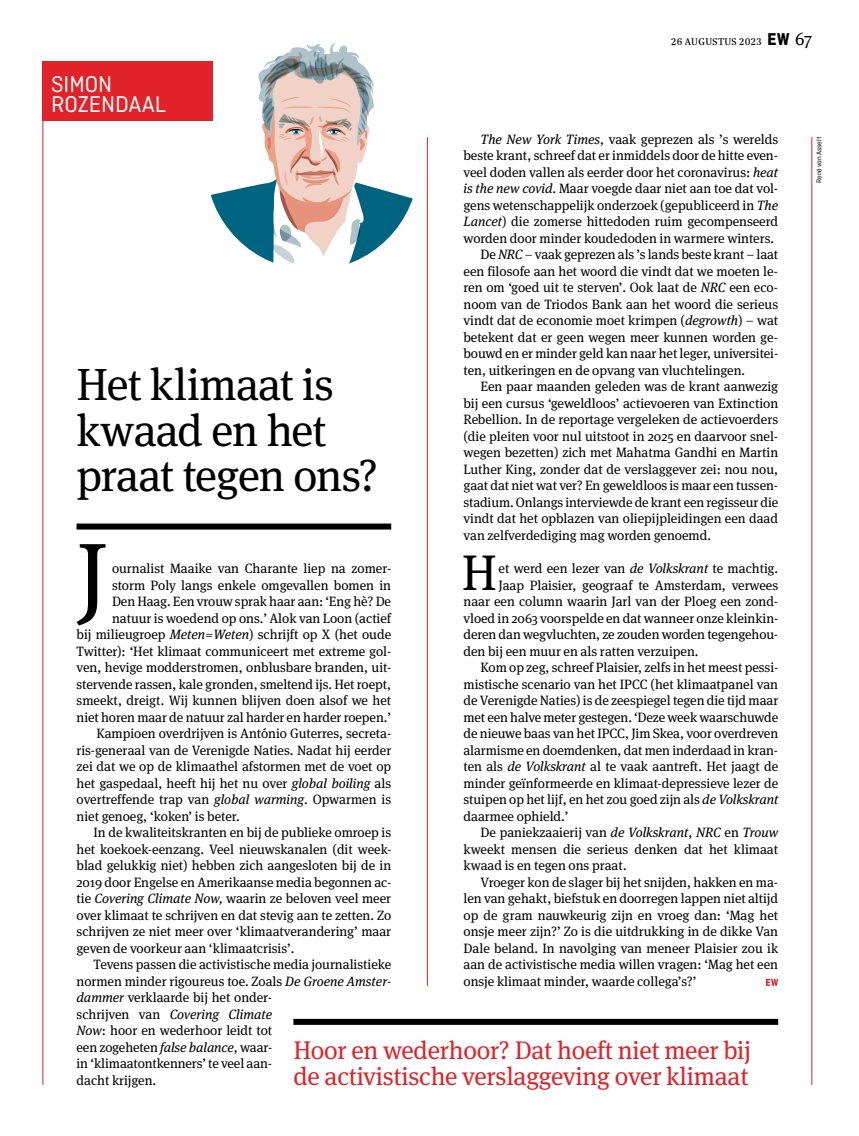
<style>
.page{position:relative;width:859px;height:1136px;background:#fff}
.page>*{position:absolute;margin:0;border:0;box-sizing:border-box;transform-origin:0 0}
.t1{font:97.2px "Meta Serif";color:#000}
.t2{font:49.95px "Meta Serif";color:#000}
.t3{font:45px/45px "Meta Serif";letter-spacing:-.02em;color:#000}
.t4{font:25.5px/25.5px "Meta Serif";letter-spacing:-.01em;color:#e12329}
.t5{font:24px/20.1px "Ciutadella";color:#fff}
.t6{font:13.5px "Meta Serif";color:#000}
.t7{font:italic 13.5px "Meta Serif";color:#000}
.t8{font:10.5px "Trola";letter-spacing:.03em;color:#000}
.t9{font:7.5px "Ciutadella";letter-spacing:-.01em;color:#000}
.s1{font-family:"Ciutadella";font-weight:700;font-size:18px}
.s2{font-family:"Meta Serif";font-size:18px}
.s3{font-style:italic}
.s4{font-style:normal}
</style>
<div class="page">
<div style="left:77px;top:523px;width:314px;height:6px;background:#000"></div>
<div style="left:293px;top:1018px;width:485px;height:6px;background:#000"></div>
<svg style="left:766px;top:978px;width:12px;height:7px"></svg>
<hr style="left:43px;top:61px;width:1px;height:1023px;background:#e12329">
<hr style="left:427px;top:137px;width:1px;height:848px;background:#e12329">
<hr style="left:811px;top:137px;width:1px;height:947px;background:#e12329">
<svg style="left:211px;top:43px;width:202px;height:221px"></svg>
<div style="left:43px;top:61px;width:170px;height:60px;background:#e12329"></div>
<h3 class="t5" style="left:51px;top:74px;width:116px">SIMON<br>ROZENDAAL</h3>
<p class="t8" style="left:671px;top:35px;width:143px">26 AUGUSTUS 2023 <span class="s1">EW</span> <span class="s2">67</span></p>
<p class="t6" style="left:480px;top:131px;width:299px"><span class="s3">The New York Times</span>, vaak geprezen als ’s werelds</p>
<p class="t6" style="left:463px;top:148px;width:316px">beste krant, schreef dat er inmiddels door de hitte even-</p>
<p class="t6" style="left:463px;top:164px;width:316px">veel doden vallen als eerder door het coronavirus: <span class="s3">heat</span></p>
<p class="t6" style="left:463px;top:181px;width:316px"><span class="s3">is the new covid</span>. Maar voegde daar niet aan toe dat vol-</p>
<p class="t6" style="left:463px;top:197px;width:316px">gens wetenschappelijk onderzoek (gepubliceerd in <span class="s3">The</span></p>
<p class="t6" style="left:463px;top:214px;width:316px"><span class="s3">Lancet</span>) die zomerse hittedoden ruim gecompenseerd</p>
<p class="t6" style="left:463px;top:230px;width:312px">worden door minder koudedoden in warmere winters.</p>
<p class="t6" style="left:480px;top:247px;width:299px">De <span class="s3">NRC –</span> vaak geprezen als ’s lands beste krant – laat</p>
<p class="t6" style="left:463px;top:263px;width:316px">een filosofe aan het woord die vindt dat we moeten le-</p>
<p class="t6" style="left:463px;top:280px;width:316px">ren om ‘goed uit te sterven’. Ook laat de <span class="s3">NRC</span> een eco-</p>
<p class="t6" style="left:463px;top:296px;width:316px">noom van de Triodos Bank aan het woord die serieus</p>
<p class="t6" style="left:463px;top:313px;width:316px">vindt dat de economie moet krimpen (<span class="s3">degrowth</span>) – wat</p>
<p class="t6" style="left:463px;top:329px;width:316px">betekent dat er geen wegen meer kunnen worden ge-</p>
<p class="t6" style="left:463px;top:346px;width:316px">bouwd en er minder geld kan naar het leger, universitei-</p>
<p class="t6" style="left:463px;top:362px;width:283px">ten, uitkeringen en de opvang van vluchtelingen.</p>
<p class="t6" style="left:480px;top:379px;width:299px">Een paar maanden geleden was de krant aanwezig</p>
<p class="t6" style="left:463px;top:395px;width:316px">bij een cursus ‘geweldloos’ actievoeren van Extinction</p>
<p class="t6" style="left:463px;top:412px;width:316px">Rebellion. In de reportage vergeleken de actievoerders</p>
<p class="t6" style="left:463px;top:428px;width:316px">(die pleiten voor nul uitstoot in 2025 en daarvoor snel-</p>
<p class="t6" style="left:463px;top:445px;width:316px">wegen bezetten) zich met Mahatma Gandhi en Martin</p>
<p class="t6" style="left:463px;top:461px;width:316px">Luther King, zonder dat de verslaggever zei: nou nou,</p>
<p class="t6" style="left:463px;top:478px;width:316px">gaat dat niet wat ver? En geweldloos is maar een tussen-</p>
<p class="t6" style="left:463px;top:494px;width:316px">stadium. Onlangs interviewde de krant een regisseur die</p>
<p class="t6" style="left:463px;top:511px;width:316px">vindt dat het opblazen van oliepijpleidingen een daad</p>
<p class="t6" style="left:463px;top:527px;width:249px">van zelfverdediging mag worden genoemd.</p>
<h2 class="t2" style="left:462px;top:543px;width:37px">H</h2>
<p class="t6" style="left:498px;top:560px;width:281px">et werd een lezer van <span class="s3">de Volkskrant</span> te machtig.</p>
<h3 class="t3" style="left:77px;top:363px;width:303px">Het klimaat is kwaad en het praat tegen ons?</h3>
<h1 class="t1" style="left:76px;top:521px;width:34px">J</h1>
<p class="t6" style="left:112px;top:560px;width:281px">ournalist Maaike van Charante liep na zomer-</p>
<p class="t6" style="left:112px;top:577px;width:281px">storm Poly langs enkele omgevallen bomen in</p>
<p class="t6" style="left:112px;top:593px;width:281px">Den Haag. Een vrouw sprak haar aan: ‘Eng hè? De</p>
<p class="t6" style="left:112px;top:610px;width:281px">natuur is woedend op ons.’ Alok van Loon (actief</p>
<p class="t6" style="left:77px;top:626px;width:316px">bij milieugroep <span class="s3">Meten=Weten</span>) schrijft op X (het oude</p>
<p class="t6" style="left:77px;top:643px;width:316px">Twitter): ‘Het klimaat communiceert met extreme gol-</p>
<p class="t6" style="left:77px;top:659px;width:316px">ven, hevige modderstromen, onblusbare branden, uit-</p>
<p class="t6" style="left:77px;top:676px;width:316px">stervende rassen, kale gronden, smeltend ijs. Het roept,</p>
<p class="t6" style="left:77px;top:692px;width:316px">smeekt, dreigt. Wij kunnen blijven doen alsof we het</p>
<p class="t6" style="left:77px;top:709px;width:316px">niet horen maar de natuur zal harder en harder roepen.’</p>
<p class="t6" style="left:97px;top:725px;width:296px">Kampioen overdrijven is António Guterres, secreta-</p>
<p class="t6" style="left:77px;top:742px;width:316px">ris-generaal van de Verenigde Naties. Nadat hij eerder</p>
<p class="t6" style="left:77px;top:758px;width:316px">zei dat we op de klimaathel afstormen met de voet op</p>
<p class="t6" style="left:77px;top:775px;width:316px">het gaspedaal, heeft hij het nu over <span class="s3">global boiling</span> als</p>
<p class="t6" style="left:77px;top:791px;width:316px">overtreffende trap van <span class="s3">global warming</span>. Opwarmen is</p>
<p class="t6" style="left:77px;top:808px;width:165px">niet genoeg, ‘koken’ is beter.</p>
<p class="t6" style="left:94px;top:824px;width:299px">In de kwaliteitskranten en bij de publieke omroep is</p>
<p class="t6" style="left:77px;top:841px;width:316px">het koekoek-eenzang. Veel nieuwskanalen (dit week-</p>
<p class="t6" style="left:77px;top:857px;width:316px">blad gelukkig niet) hebben zich aangesloten bij de in</p>
<p class="t6" style="left:77px;top:874px;width:316px">2019 door Engelse en Amerikaanse media begonnen ac-</p>
<p class="t6" style="left:77px;top:890px;width:316px">tie <span class="s3">Covering Climate Now,</span> waarin ze beloven veel meer</p>
<p class="t6" style="left:77px;top:907px;width:316px">over klimaat te schrijven en dat stevig aan te zetten. Zo</p>
<p class="t6" style="left:77px;top:923px;width:316px">schrijven ze niet meer over ‘klimaatverandering’ maar</p>
<p class="t6" style="left:77px;top:940px;width:219px">geven de voorkeur aan ‘klimaatcrisis’.</p>
<p class="t6" style="left:94px;top:956px;width:299px">Tevens passen die activistische media journalistieke</p>
<p class="t6" style="left:77px;top:973px;width:316px">normen minder rigoureus toe. Zoals <span class="s3">De Groene Amster-</span></p>
<p class="t6" style="left:77px;top:989px;width:197px"><span class="s3">dammer</span> verklaarde bij het onder-</p>
<p class="t7" style="left:77px;top:1006px;width:197px"><span class="s4">schrijven van</span> Covering Climate</p>
<p class="t6" style="left:77px;top:1022px;width:197px"><span class="s3">Now</span>: hoor en wederhoor leidt tot</p>
<p class="t6" style="left:77px;top:1039px;width:197px">een zogeheten <span class="s3">false balance</span>, waar-</p>
<p class="t6" style="left:77px;top:1055px;width:197px">in ‘klimaatontkenners’ te veel aan-</p>
<p class="t6" style="left:77px;top:1072px;width:81px">dacht krijgen.</p>
<p class="t6" style="left:498px;top:577px;width:281px">Jaap Plaisier, geograaf te Amsterdam, verwees</p>
<p class="t6" style="left:463px;top:593px;width:316px">naar een column waarin Jarl van der Ploeg een zond-</p>
<p class="t6" style="left:463px;top:610px;width:316px">vloed in 2063 voorspelde en dat wanneer onze kleinkin-</p>
<p class="t6" style="left:463px;top:626px;width:316px">deren dan wegvluchten, ze zouden worden tegengehou-</p>
<p class="t6" style="left:463px;top:643px;width:237px">den bij een muur en als ratten verzuipen.</p>
<p class="t6" style="left:480px;top:659px;width:299px">Kom op zeg, schreef Plaisier, zelfs in het meest pessi-</p>
<p class="t6" style="left:463px;top:676px;width:316px">mistische scenario van het IPCC (het klimaatpanel van</p>
<p class="t6" style="left:463px;top:692px;width:316px">de Verenigde Naties) is de zeespiegel tegen die tijd maar</p>
<p class="t6" style="left:463px;top:709px;width:316px">met een halve meter gestegen. ‘Deze week waarschuwde</p>
<p class="t6" style="left:463px;top:725px;width:316px">de nieuwe baas van het IPCC, Jim Skea, voor overdreven</p>
<p class="t6" style="left:463px;top:742px;width:316px">alarmisme en doemdenken, dat men inderdaad in kran-</p>
<p class="t6" style="left:463px;top:758px;width:316px">ten als <span class="s3">de Volkskrant</span> al te vaak aantreft. Het jaagt de</p>
<p class="t6" style="left:463px;top:775px;width:316px">minder geïnformeerde en klimaat-depressieve lezer de</p>
<p class="t6" style="left:463px;top:791px;width:316px">stuipen op het lijf, en het zou goed zijn als <span class="s3">de Volkskrant</span></p>
<p class="t6" style="left:463px;top:808px;width:106px">daarmee ophield.’</p>
<p class="t6" style="left:480px;top:824px;width:299px">De paniekzaaierij van <span class="s3">de Volkskrant</span>, <span class="s3">NRC</span> en <span class="s3">Trouw</span></p>
<p class="t6" style="left:463px;top:841px;width:316px">kweekt mensen die serieus denken dat het klimaat</p>
<p class="t6" style="left:463px;top:857px;width:165px">kwaad is en tegen ons praat.</p>
<p class="t6" style="left:480px;top:874px;width:299px">Vroeger kon de slager bij het snijden, hakken en ma-</p>
<p class="t6" style="left:463px;top:890px;width:316px">len van gehakt, biefstuk en doorregen lappen niet altijd</p>
<p class="t6" style="left:463px;top:907px;width:316px">op de gram nauwkeurig zijn en vroeg dan: ‘Mag het</p>
<p class="t6" style="left:463px;top:923px;width:316px">onsje meer zijn?’ Zo is die uitdrukking in de dikke Van</p>
<p class="t6" style="left:463px;top:940px;width:316px">Dale beland. In navolging van meneer Plaisier zou ik</p>
<p class="t6" style="left:463px;top:956px;width:316px">aan de activistische media willen vragen: ‘Mag het een</p>
<p class="t6" style="left:463px;top:973px;width:234px">onsje klimaat minder, waarde collega’s?’</p>
<h3 class="t4" style="left:293px;top:1038px;width:459px">Hoor en wederhoor? Dat hoeft niet meer bij de activistische verslaggeving over klimaat</h3>
<p class="t9" style="left:815px;top:183px;width:47px;rotate:-90deg">René van Asselt</p>
</div>
